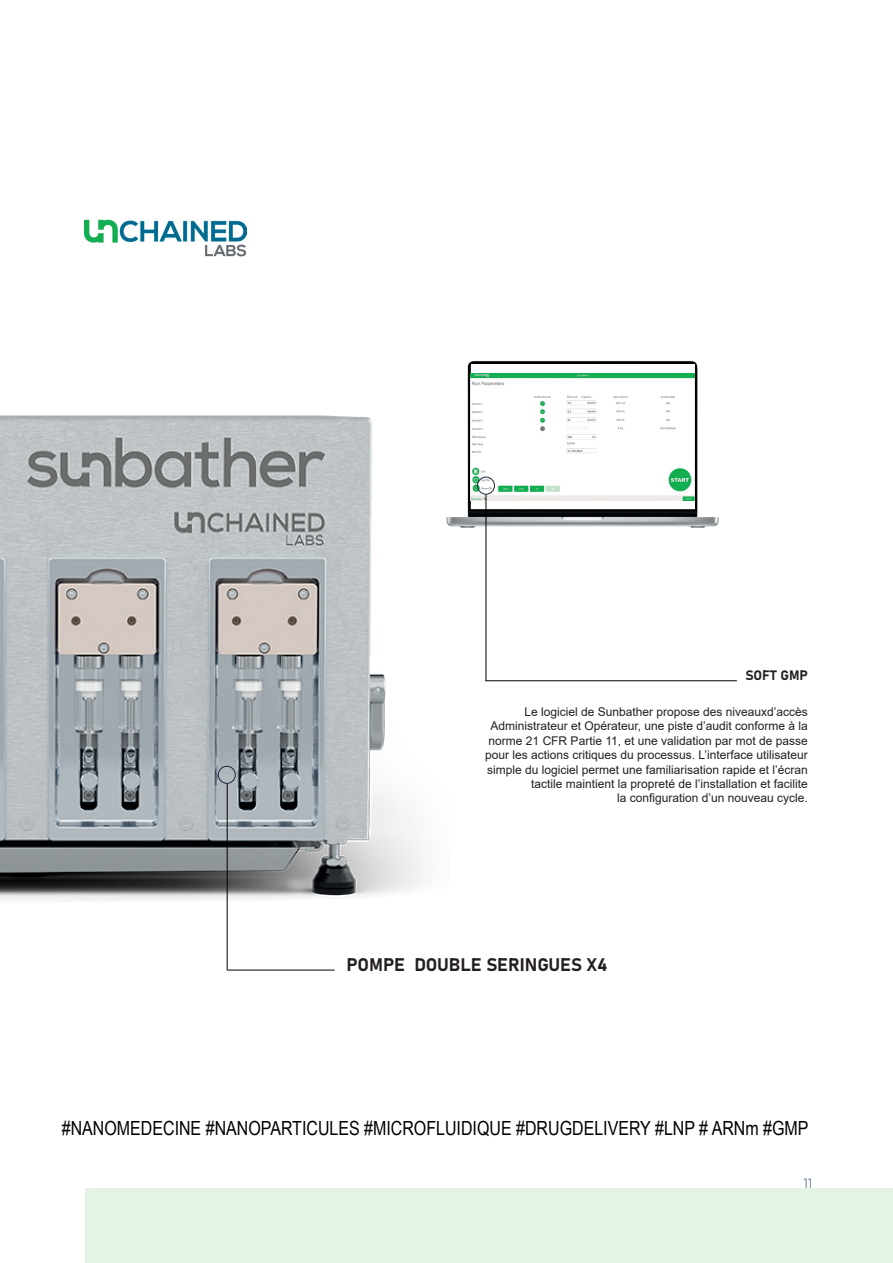
<style>
.page{position:relative;width:893px;height:1263px;background:#fff}
.page>*{position:absolute;margin:0;border:0;box-sizing:border-box;transform-origin:0 0}
.t1{font:19.5px "Arial Narrow";color:#000}
.t2{font:18px "Bahnschrift";letter-spacing:-.005em;color:#231f20}
.t3{font:13.5px "Bahnschrift";letter-spacing:-.01em;color:#231f20}
.t4{font:13.5px "Bahnschrift";color:#667d94}
.t5{font:12px/14.4px "Arial";color:#231f20;text-align:right}
</style>
<div class="page">
<img style="left:450px;top:361px;width:269px;height:186px">
<div style="left:471px;top:364px;width:224px;height:145px;background:#fff"></div>
<img style="left:471px;top:373px;width:224px;height:127px">
<img style="left:0;top:415px;width:450px;height:501px">
<div style="left:85px;top:1188px;width:808px;height:75px;background:#e4f3e5"></div>
<img style="left:85px;top:219px;width:161px;height:38px">
<hr style="left:486px;top:495px;width:1px;height:186px;background:#000">
<hr style="left:486px;top:680px;width:251px;height:1px;background:#000">
<div style="left:477px;top:477px;width:18px;height:18px;border:1px solid #1c2639;border-radius:50%"></div>
<div style="left:218px;top:766px;width:18px;height:18px;border:1px solid #1c2639;border-radius:50%"></div>
<hr style="left:227px;top:784px;width:1px;height:186px;background:#000">
<hr style="left:228px;top:970px;width:106px;height:1px;background:#000">
<p class="t3" style="left:745px;top:665px;width:64px">SOFT GMP</p>
<p class="t5" style="left:485px;top:704px;width:324px">Le logiciel de Sunbather propose des niveauxd’accès Administrateur et Opérateur, une piste d’audit conforme à la norme 21 CFR Partie 11, et une validation par mot de passe pour les actions critiques du processus. L’interface utilisateur simple du logiciel permet une familiarisation rapide et l’écran tactile maintient la propreté de l’installation et facilite<br>la configuration d’un nouveau cycle.</p>
<h2 class="t2" style="left:347px;top:951px;width:262px">POMPE DOUBLE SERINGUES X4</h2>
<h1 class="t1" style="left:62px;top:1113px;width:748px">#NANOMEDECINE #NANOPARTICULES #MICROFLUIDIQUE #DRUGDELIVERY #LNP # ARNm #GMP</h1>
<p class="t4" style="left:803px;top:1173px;width:10px">11</p>
</div>
